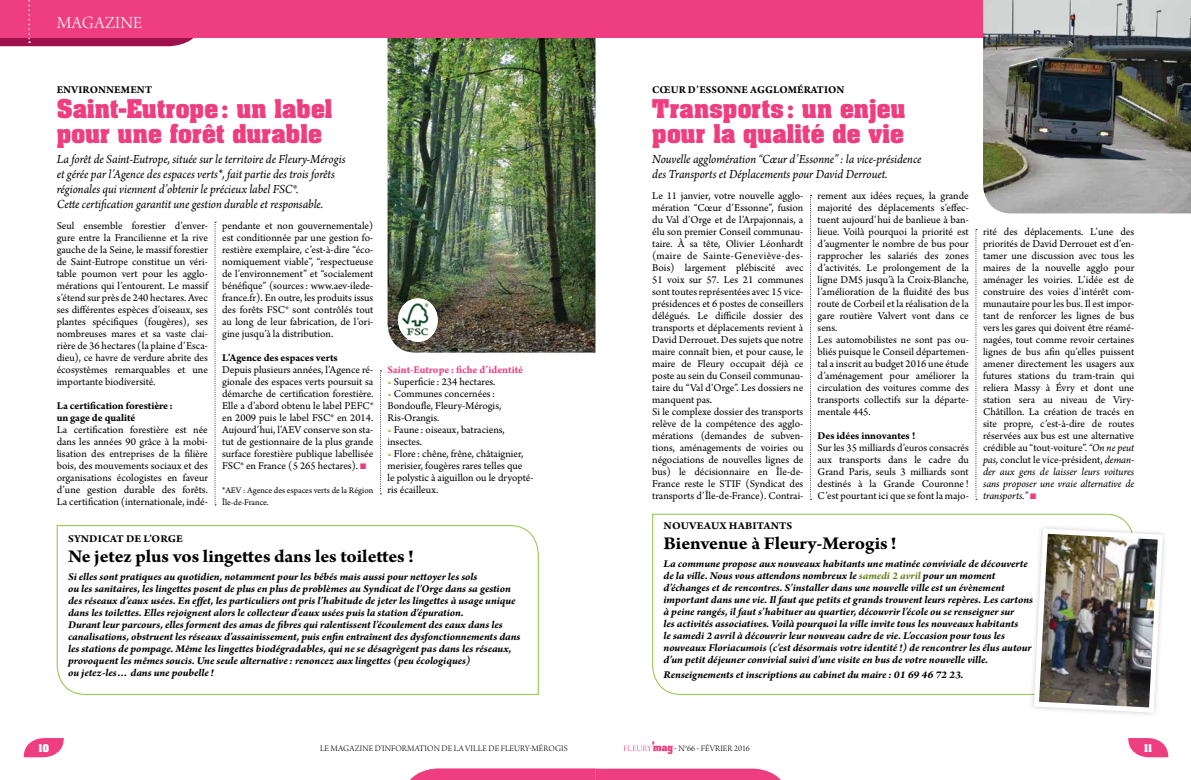
<style>
.page{position:relative;width:1191px;height:780px;background:#fff}
.page>*{position:absolute;margin:0;border:0;box-sizing:border-box;transform-origin:0 0}
.t1{font:700 22px/25px "Aachen Std";letter-spacing:.005em;color:#ee3e80}
.t2{font:700 19px "Arno Pro";letter-spacing:-.01em;color:#000;scale:1.05 1}
.t3{font:18px "Arno Pro Light Display";color:#fff}
.t4{font:italic 13px/15px "Arno Pro";letter-spacing:-.005em;color:#000;scale:.96 1}
.t5{font:11px/12px "Arno Pro";color:#000;text-align:justify}
.t6{font:italic 700 11px/12px "Arno Pro";letter-spacing:-.005em;color:#000;scale:1.05 1}
.t7{font:700 11px/12px "Arno Pro";letter-spacing:.01em;color:#000}
.t8{font:700 11px "Arno Pro";letter-spacing:.01em;color:#000;scale:1.05 1}
.t9{font:700 11px "Arno Pro";color:#ee3e80}
.t10{font:9px "Arno Pro Light Display";letter-spacing:.01em;color:#000}
.t11{font:9px/12px "Arno Pro";color:#000}
.t12{font:700 9px "Aachen Std";color:#fff}
.s1{color:#ee3e80}
.s2{color:#8dc63f}
.s3{font-style:italic}
.s4{color:#63821f}
</style>
<div class="page">
<img style="left:387px;top:38px;width:208px;height:314px">
<svg style="left:56px;top:525px;width:483px;height:170px"></svg>
<svg style="left:652px;top:513px;width:475px;height:182px"></svg>
<div style="left:0;top:0;width:1191px;height:38px;background:#ee3e80"></div>
<svg style="left:0;top:0;width:194px;height:46px"></svg>
<svg style="left:624px;top:741px;width:48px;height:13px"></svg>
<svg style="left:1128px;top:738px;width:40px;height:19px"></svg>
<svg style="left:410px;top:768px;width:371px;height:12px;background:#ef4f8b"></svg>
<svg style="left:215px;top:222px;width:1px;height:283px"></svg>
<svg style="left:380px;top:370px;width:1px;height:124px"></svg>
<svg style="left:810px;top:195px;width:1px;height:305px"></svg>
<svg style="left:975px;top:229px;width:2px;height:271px"></svg>
<svg style="left:24px;top:738px;width:40px;height:19px"></svg>
<svg style="left:398px;top:298px;width:40px;height:44px"></svg>
<img style="left:398px;top:300px;width:40px;height:40px">
<img style="left:983px;top:0;width:208px;height:213px">
<div style="left:1028px;top:523px;width:140px;height:194px;background:#fff"></div>
<img style="left:1031px;top:526px;width:134px;height:189px">
<h3 class="t3" style="left:57px;top:13px;width:13px">MAGAZ</h3>
<h3 class="t3" style="left:115px;top:13px;width:28px">INE</h3>
<p class="t7" style="left:57px;top:84px;width:97px">Environnement</p>
<h1 class="t1" style="left:57px;top:96px;width:277px">Saint-Eutrope: un label pour une forêt durable</h1>
<p class="t4" style="left:57px;top:152px;width:302px">La forêt de Saint-Eutrope, située sur le territoire de Fleury-Mérogis et gérée par l’Agence des espaces verts*, fait partie des trois forêts régionales qui viennent d’obtenir le précieux label FSC®.<br>Cette certification garantit une gestion durable et responsable.</p>
<p class="t5" style="left:57px;top:220px;width:153px">Seul ensemble forestier d’enver&shy;gure entre la Francilienne et la rive gauche de la Seine, le massif forestier de Saint-Eutrope constitue un véri&shy;table poumon vert pour les agglo&shy;mérations qui l’entourent. Le massif s’étend sur près de 240 hectares. Avec ses différentes espèces d’oiseaux, ses plantes spécifiques (fougères), ses nombreuses mares et sa vaste clai&shy;rière de 36 hectares (la plaine d’Esca&shy;dieu), ce havre de verdure abrite des écosystèmes remarquables et une importante biodiversité.</p>
<p class="t7" style="left:57px;top:400px;width:118px">La certification forestière : un gage de qualité</p>
<p class="t5" style="left:57px;top:424px;width:153px">La certification forestière est née dans les années 90 grâce à la mobi&shy;lisation des entreprises de la filière bois, des mouvements sociaux et des organisations écologistes en faveur d’une gestion durable des forêts.<br>La certification (internationale, indé-</p>
<p class="t5" style="left:222px;top:220px;width:153px">pendante et non gouvernementale) est conditionnée par une gestion fo&shy;restière exemplaire, c’est-à-dire “éco&shy;nomiquement viable”, “respectueuse de l’environnement” et “socialement bénéfique” (sources: www.aev-ilede&shy;france.fr). En outre, les produits issus des forêts FSC® sont contrôlés tout au long de leur fabrication, de l’ori&shy;gine jusqu’à la distribution.</p>
<p class="t7" style="left:222px;top:352px;width:117px">L’Agence des espaces verts</p>
<p class="t5" style="left:222px;top:364px;width:153px">Depuis plusieurs années, l’Agence ré&shy;gionale des espaces verts poursuit sa démarche de certification forestière.<br>Elle a d’abord obtenu le label PEFC® en 2009 puis le label FSC® en 2014.<br>Aujourd’hui, l’AEV conserve son sta&shy;tut de gestionnaire de la plus grande surface forestière publique labellisée FSC® en France (5 265 hectares). <span class="s1">■</span></p>
<p class="t11" style="left:222px;top:485px;width:153px">*AEV : Agence des espaces verts de la Région île-de-France.</p>
<p class="t9" style="left:387px;top:363px;width:137px">Saint-Eutrope : fiche d’identité</p>
<p class="t5" style="left:387px;top:376px;width:109px"><span class="s2">•</span> Superficie : 234 hectares.</p>
<p class="t5" style="left:387px;top:388px;width:115px;text-align:left"><span class="s2">•</span> Communes concernées:<br>Bondoufle, Fleury-Mérogis,<br>Ris-Orangis.</p>
<p class="t5" style="left:387px;top:424px;width:119px"><span class="s2">•</span> Faune : oiseaux, batraciens, insectes.</p>
<p class="t5" style="left:387px;top:448px;width:148px;text-align:left"><span class="s2">•</span> Flore : chêne, frêne, châtaignier, merisier, fougères rares telles que<br>le polystic à aiguillon ou le dryopté&shy;ris écailleux.</p>
<p class="t8" style="left:68px;top:532px;width:111px">Syndicat de l’Orge</p>
<h2 class="t2" style="left:68px;top:545px;width:331px">Ne jetez plus vos lingettes dans les toilettes!</h2>
<p class="t6" style="left:68px;top:571px;width:432px">Si elles sont pratiques au quotidien, notamment pour les bébés mais aussi pour nettoyer les sols<br>ou les sanitaires, les lingettes posent de plus en plus de problèmes au Syndicat de l’Orge dans sa gestion des réseaux d’eaux usées. En effet, les particuliers ont pris l’habitude de jeter les lingettes à usage unique dans les toilettes. Elles rejoignent alors le collecteur d’eaux usées puis la station d’épuration.<br>Durant leur parcours, elles forment des amas de fibres qui ralentissent l’écoulement des eaux dans les canalisations, obstruent les réseaux d’assainissement, puis enfin entraînent des dysfonctionnements dans les stations de pompage. Même les lingettes biodégradables, qui ne se désagrègent pas dans les réseaux, provoquent les mêmes soucis. Une seule alternative: renoncez aux lingettes (peu écologiques)<br>ou jetez-les… dans une poubelle!</p>
<p class="t12" style="left:39px;top:741px;width:12px">10</p>
<p class="t10" style="left:320px;top:743px;width:249px">LE MAGAZINE D'INFORMATION DE LA VILLE DE FLEURY-MÉROGIS</p>
<p class="t7" style="left:652px;top:84px;width:194px">Cœur d’Essonne Agglomération</p>
<h1 class="t1" style="left:652px;top:96px;width:255px">Transports: un enjeu pour la qualité de vie</h1>
<p class="t4" style="left:652px;top:152px;width:282px">Nouvelle agglomération “Cœur d’Essonne”: la vice-présidence des Transports et Déplacements pour David Derrouet.</p>
<p class="t5" style="left:652px;top:190px;width:153px;text-align:left">Le 11 janvier, votre nouvelle agglo&shy;mération “Cœur d’Essonne”, fusion du Val d’Orge et de l’Arpajonnais, a élu son premier Conseil communau&shy;taire. à sa tête, Olivier Léonhardt (maire de Sainte-Geneviève-des-Bois) largement plébiscité avec 51 voix sur 57. Les 21 communes sont toutes représentées avec 15 vice&shy;présidences et 6 postes de conseillers délégués. Le difficile dossier des transports et déplacements revient à David Derrouet. Des sujets que notre maire connaît bien, et pour cause, le maire de Fleury occupait déjà ce poste au sein du Conseil communau&shy;taire du “Val d’Orge”. Les dossiers ne manquent pas.<br>Si le complexe dossier des transports relève de la compétence des agglo&shy;mérations (demandes de subven&shy;tions, aménagements de voiries ou négociations de nouvelles lignes de bus) le décisionnaire en île-de-France reste le STIF (Syndicat des transports d’île-de-France). Contrai-</p>
<p class="t5" style="left:817px;top:190px;width:153px;text-align:left">rement aux idées reçues, la grande majorité des déplacements s’effec&shy;tuent aujourd’hui de banlieue à ban&shy;lieue. Voilà pourquoi la priorité est d’augmenter le nombre de bus pour rapprocher les salariés des zones d’activités. Le prolongement de la ligne DM5 jusqu’à la Croix-Blanche, l’amélioration de la fluidité des bus route de Corbeil et la réalisation de la gare routière Valvert vont dans ce sens.<br>Les automobilistes ne sont pas ou&shy;bliés puisque le Conseil départemen&shy;tal a inscrit au budget 2016 une étude d’aménagement pour améliorer la circulation des voitures comme des transports collectifs sur la départe&shy;mentale 445.</p>
<p class="t7" style="left:817px;top:430px;width:99px">Des idées innovantes !</p>
<p class="t5" style="left:817px;top:442px;width:153px">Sur les 35 milliards d’euros consacrés aux transports dans le cadre du Grand Paris, seuls 3 milliards sont destinés à la Grande Couronne !<br>C’est pourtant ici que se font la majo-</p>
<p class="t5" style="left:983px;top:226px;width:153px">rité des déplacements. L’une des priorités de David Derrouet est d’en&shy;tamer une discussion avec tous les maires de la nouvelle agglo pour aménager les voiries. L’idée est de construire des voies d’intérêt com&shy;munautaire pour les bus. Il est impor&shy;tant de renforcer les lignes de bus vers les gares qui doivent être réamé&shy;nagées, tout comme revoir certaines lignes de bus afin qu’elles puissent amener directement les usagers aux futures stations du tram-train qui reliera Massy à évry et dont une station sera au niveau de Viry-Châtillon. La création de tracés en site propre, c’est-à-dire de routes réservées aux bus est une alternative crédible au “tout-voiture”. <span class="s3">“On ne peut pas,</span> conclut le vice-président, <span class="s3">deman&shy;der aux gens de laisser leurs voitures sans proposer une vraie alternative de transports.”</span> <span class="s1">■</span></p>
<p class="t8" style="left:663px;top:519px;width:124px">nouveaux habitants</p>
<h2 class="t2" style="left:663px;top:532px;width:223px">Bienvenue à Fleury-Merogis!</h2>
<p class="t6" style="left:663px;top:558px;width:353px">La commune propose aux nouveaux habitants une matinée conviviale de découverte de la ville. Nous vous attendons nombreux le <span class="s4">samedi 2 avril</span> pour un moment d’échanges et de rencontres. S’installer dans une nouvelle ville est un évènement important dans une vie. Il faut que petits et grands trouvent leurs repères. Les cartons à peine rangés, il faut s’habituer au quartier, découvrir l’école ou se renseigner sur<br>les activités associatives. Voilà pourquoi la ville invite tous les nouveaux habitants<br>le samedi 2 avril à découvrir leur nouveau cadre de vie. L’occasion pour tous les nouveaux Floriacumois (c’est désormais votre identité!) de rencontrer les élus autour d’un petit déjeuner convivial suivi d’une visite en bus de votre nouvelle ville.</p>
<p class="t6" style="left:663px;top:669px;width:287px">Renseignements et inscriptions au cabinet du maire: 01 69 46 72 23.</p>
<p class="t10" style="left:674px;top:743px;width:77px"><span class="s1">•</span> N°66 <span class="s1">•</span> FÉVRIER 2016</p>
<p class="t12" style="left:1144px;top:741px;width:10px">11</p>
</div>
